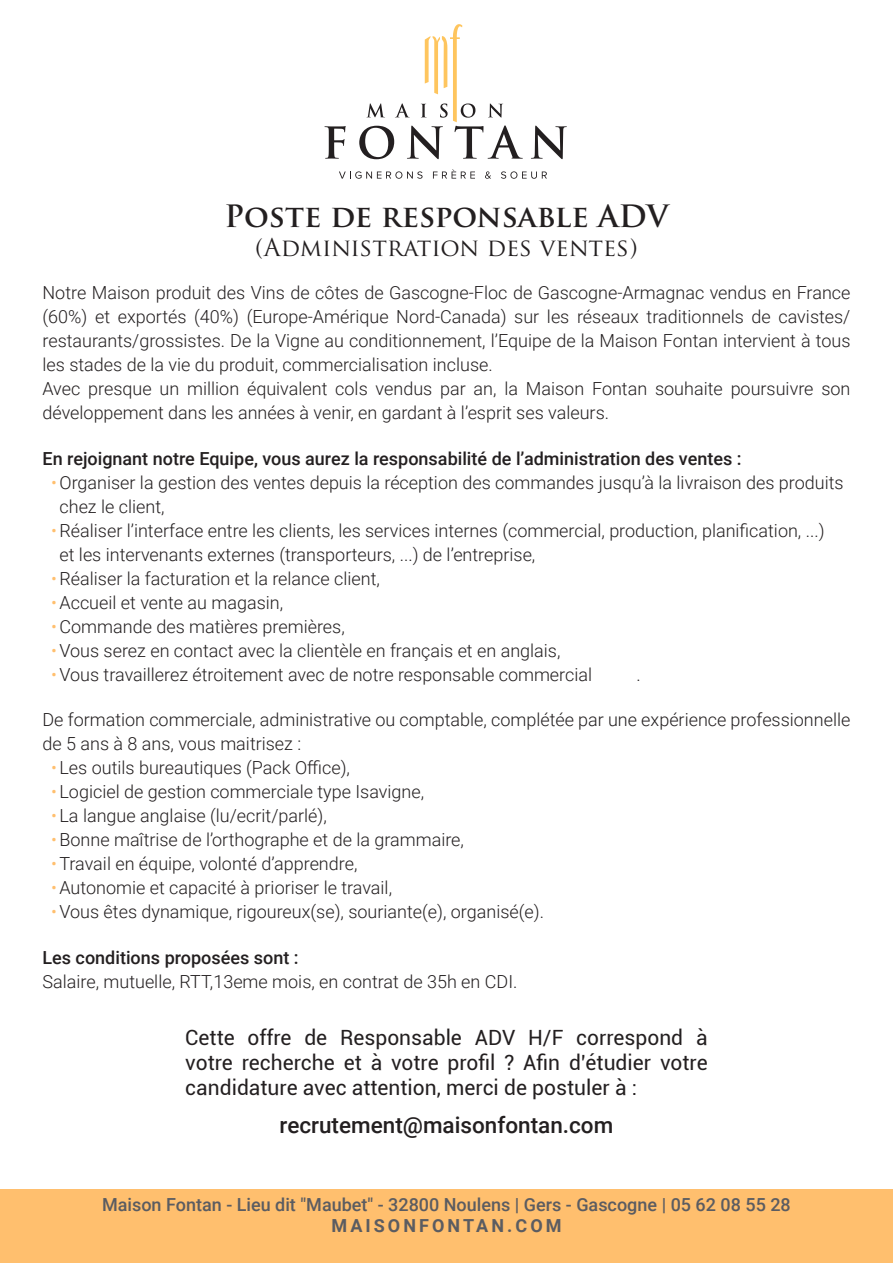
<style>
.page{position:relative;width:893px;height:1263px;background:#fff}
.page>*{position:absolute;margin:0;border:0;box-sizing:border-box;transform-origin:0 0}
.t1{font:700 30px "Trajan Pro";color:#231f20}
.t2{font:24px "Trajan Pro";color:#231f20}
.t3{font:500 22.5px "Roboto";color:#231f20}
.t4{font:21px/25.2px "Roboto";color:#231f20;text-align:justify}
.t5{font:300 18px/24px "Roboto";color:#231f20}
.t6{font:500 18px "Roboto";color:#231f20}
.t7{font:500 18px "Roboto";color:#5b5c61}
.t8{font:700 18px "Roboto";letter-spacing:.17em;color:#5b5c61}
.s1{color:#ffbf6e}
</style>
<div class="page">
<svg style="left:339px;top:171px;width:84px;height:8px"></svg>
<svg style="left:433px;top:169px;width:42px;height:10px"></svg>
<svg style="left:485px;top:171px;width:6px;height:8px"></svg>
<svg style="left:501px;top:171px;width:46px;height:8px"></svg>
<svg style="left:324px;top:126px;width:22px;height:33px"></svg>
<svg style="left:531px;top:126px;width:36px;height:33px"></svg>
<svg style="left:359px;top:24px;width:164px;height:135px"></svg>
<div style="left:0;top:1189px;width:893px;height:74px;background:#ffbf6e"></div>
<h1 class="t1" style="left:224px;top:197px;width:446px">Poste de responsable ADV</h1>
<h2 class="t2" style="left:255px;top:232px;width:384px">(Administration des ventes)</h2>
<p class="t5" style="left:43px;top:280px;width:809px">Notre Maison produit des Vins de côtes de Gascogne-Floc de Gascogne-Armagnac vendus en France (60%) et exportés (40%) (Europe-Amérique Nord-Canada) sur les réseaux traditionnels de cavistes/ restaurants/grossistes. De la Vigne au conditionnement, l’Equipe de la Maison Fontan intervient à tous les stades de la vie du produit, commercialisation incluse.<br>Avec presque un million équivalent cols vendus par an, la Maison Fontan souhaite poursuivre son développement dans les années à venir, en gardant à l’esprit ses valeurs.</p>
<p class="t6" style="left:43px;top:446px;width:700px">En rejoignant notre Equipe, vous aurez la responsabilité de l’administration des ventes :</p>
<p class="t5" style="left:60px;top:470px;width:786px;text-indent:-8px"><span class="s1">•</span> Organiser la gestion des ventes depuis la réception des commandes jusqu’à la livraison des produits chez le client,</p>
<p class="t5" style="left:60px;top:518px;width:766px;text-indent:-8px"><span class="s1">•</span> Réaliser l’interface entre les clients, les services internes (commercial, production, planification, ...) et les intervenants externes (transporteurs, ...) de l’entreprise,</p>
<p class="t5" style="left:51px;top:566px;width:330px"><span class="s1">•</span> Réaliser la facturation et la relance client,</p>
<p class="t5" style="left:51px;top:590px;width:234px"><span class="s1">•</span> Accueil et vente au magasin,</p>
<p class="t5" style="left:51px;top:614px;width:295px"><span class="s1">•</span> Commande des matières premières,</p>
<p class="t5" style="left:51px;top:638px;width:511px"><span class="s1">•</span> Vous serez en contact avec la clientèle en français et en anglais,</p>
<p class="t5" style="left:51px;top:662px;width:543px"><span class="s1">•</span> Vous travaillerez étroitement avec de notre responsable commercial</p>
<p class="t5" style="left:637px;top:662px;width:6px">.</p>
<p class="t5" style="left:43px;top:707px;width:809px">De formation commerciale, administrative ou comptable, complétée par une expérience professionnelle de 5 ans à 8 ans, vous maitrisez :</p>
<p class="t5" style="left:51px;top:755px;width:301px"><span class="s1">•</span> Les outils bureautiques (Pack Office),</p>
<p class="t5" style="left:51px;top:779px;width:375px"><span class="s1">•</span> Logiciel de gestion commerciale type Isavigne,</p>
<p class="t5" style="left:51px;top:803px;width:277px"><span class="s1">•</span> La langue anglaise (lu/ecrit/parlé),</p>
<p class="t5" style="left:51px;top:827px;width:415px"><span class="s1">•</span> Bonne maîtrise de l’orthographe et de la grammaire,</p>
<p class="t5" style="left:51px;top:851px;width:308px"><span class="s1">•</span> Travail en équipe, volonté d’apprendre,</p>
<p class="t5" style="left:51px;top:875px;width:343px"><span class="s1">•</span> Autonomie et capacité à prioriser le travail,</p>
<p class="t5" style="left:51px;top:899px;width:495px"><span class="s1">•</span> Vous êtes dynamique, rigoureux(se), souriante(e), organisé(e).</p>
<p class="t6" style="left:42px;top:945px;width:258px">Les conditions proposées sont :</p>
<p class="t5" style="left:42px;top:969px;width:476px">Salaire, mutuelle, RTT,13eme mois, en contrat de 35h en CDI.</p>
<p class="t4" style="left:185px;top:1024px;width:524px">Cette offre de Responsable ADV H/F correspond à votre recherche et à votre profil ? Afin d’étudier votre candidature avec attention, merci de postuler à :</p>
<p class="t3" style="left:280px;top:1109px;width:335px">recrutement@maisonfontan.com</p>
<p class="t7" style="left:102px;top:1191px;width:690px">Maison Fontan - Lieu dit ″Maubet″ - 32800 Noulens | Gers - Gascogne | 05 62 08 55 28</p>
<p class="t8" style="left:331px;top:1213px;width:232px">MAISONFONTAN.COM</p>
</div>
